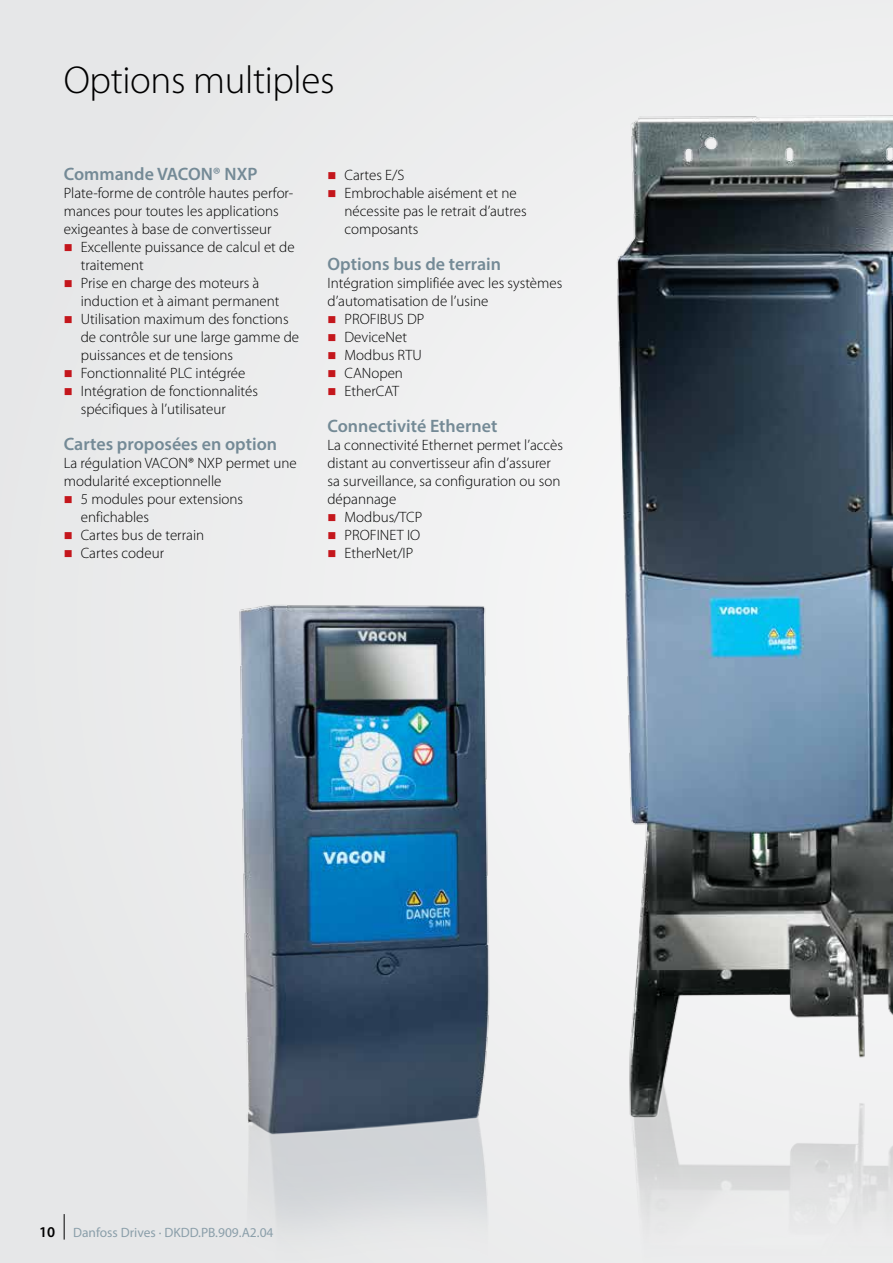
<style>
.page{position:relative;width:893px;height:1263px;background:#ebebec}
.page>*{position:absolute;margin:0;border:0;box-sizing:border-box;transform-origin:0 0}
.t1{font:300 39px "Myriad Pro";letter-spacing:-.01em;color:#000}
.t2{font:600 18px "Myriad Pro";color:#748a96}
.t3{font:300 15px/18px "Myriad Pro";color:#000}
.t4{font:13.5px "Myriad Pro";color:#8b9faa}
.s1{font-weight:600;font-size:15px;color:#000}
</style>
<div class="page">
<img style="left:567px;top:115px;width:326px;height:1094px">
<img style="left:239px;top:605px;width:250px;height:625px">
<svg style="left:64px;top:1214px;width:1px;height:25px"></svg>
<h1 class="t1" style="left:64px;top:59px;width:272px">Options multiples</h1>
<p class="t2" style="left:64px;top:163px;width:195px">Commande VACON® NXP</p>
<p class="t3" style="left:64px;top:184px;width:231px">Plate-forme de contrôle hautes perfor&shy;mances pour toutes les applications exigeantes à base de convertisseur</p>
<p class="t3" style="left:81px;top:238px;width:220px">Excellente puissance de calcul et de traitement<br>Prise en charge des moteurs à induction et à aimant permanent<br>Utilisation maximum des fonctions de contrôle sur une large gamme de puissances et de tensions<br>Fonctionnalité PLC intégrée<br>Intégration de fonctionnalités spécifiques à l’utilisateur</p>
<p class="t2" style="left:64px;top:433px;width:215px">Cartes proposées en option</p>
<p class="t3" style="left:64px;top:454px;width:234px">La régulation VACON® NXP permet une</p>
<p class="t3" style="left:64px;top:472px;width:159px">modularité exceptionnelle</p>
<p class="t3" style="left:81px;top:490px;width:164px">5 modules pour extensions</p>
<p class="t3" style="left:81px;top:508px;width:70px">enfichables</p>
<p class="t3" style="left:81px;top:526px;width:125px">Cartes bus de terrain</p>
<p class="t3" style="left:81px;top:544px;width:85px">Cartes codeur</p>
<p class="t3" style="left:344px;top:166px;width:184px">Cartes E/S<br>Embrochable aisément et ne nécessite pas le retrait d’autres composants</p>
<p class="t2" style="left:327px;top:253px;width:175px">Options bus de terrain</p>
<p class="t3" style="left:327px;top:274px;width:236px">Intégration simplifiée avec les systèmes</p>
<p class="t3" style="left:327px;top:292px;width:163px">d’automatisation de l’usine</p>
<p class="t3" style="left:344px;top:310px;width:81px">PROFIBUS DP</p>
<p class="t3" style="left:344px;top:328px;width:64px">DeviceNet</p>
<p class="t3" style="left:344px;top:346px;width:79px">Modbus RTU</p>
<p class="t3" style="left:344px;top:364px;width:60px">CANopen</p>
<p class="t3" style="left:344px;top:382px;width:56px">EtherCAT</p>
<p class="t2" style="left:327px;top:415px;width:171px">Connectivité Ethernet</p>
<p class="t3" style="left:327px;top:436px;width:237px">La connectivité Ethernet permet l’accès</p>
<p class="t3" style="left:327px;top:454px;width:225px">distant au convertisseur afin d’assurer</p>
<p class="t3" style="left:327px;top:472px;width:234px">sa surveillance, sa configuration ou son</p>
<p class="t3" style="left:327px;top:490px;width:70px">dépannage</p>
<p class="t3" style="left:344px;top:508px;width:79px">Modbus/TCP</p>
<p class="t3" style="left:344px;top:526px;width:77px">PROFINET IO</p>
<p class="t3" style="left:344px;top:544px;width:70px">EtherNet/IP</p>
<p class="t4" style="left:39px;top:1224px;width:236px"><span class="s1">10</span> Danfoss Drives · DKDD.PB.909.A2.04</p>
</div>
